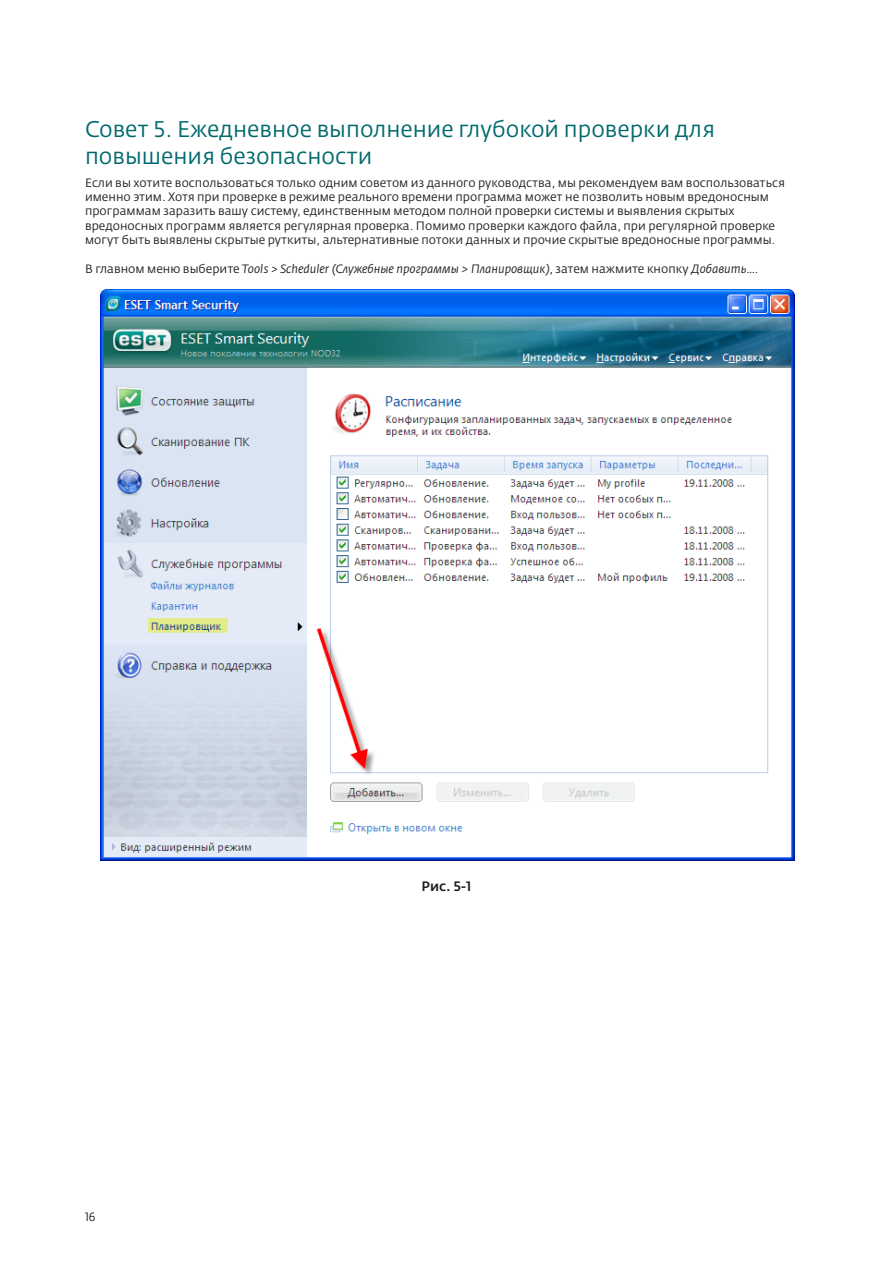
<style>
.page{position:relative;width:893px;height:1263px;background:#fff}
.page>*{position:absolute;margin:0;border:0;box-sizing:border-box;transform-origin:0 0}
.Paragraph_Style_2{font:22.5px/27px "Fedra Sans Alt Pro";color:#006a6e}
.Paragraph_Style_3{font:500 13.5px "Fedra Sans Alt Pro";color:#231f20}
.Paragraph_Style_1{font:12px/14.4px "Fedra Sans Alt Pro";color:#231f20}
.Paragraph_Style_1-2{font:italic 12px "Fedra Sans Alt Pro";color:#231f20}
.s1{font-style:normal}
</style>
<div class="page">
<img style="left:101px;top:290px;width:694px;height:571px">
<p class="Paragraph_Style_2" style="left:85px;top:115px;width:631px">Совет 5. Ежедневное выполнение глубокой проверки для повышения безопасности</p>
<p class="Paragraph_Style_1" style="left:85px;top:175px;width:701px">Если вы хотите воспользоваться только одним советом из данного руководства, мы рекомендуем вам воспользоваться именно этим. Хотя при проверке в режиме реального времени программа может не позволить новым вредоносным программам заразить вашу систему, единственным методом полной проверки системы и выявления скрытых вредоносных программ является регулярная проверка. Помимо проверки каждого файла, при регулярной проверке могут быть выявлены скрытые руткиты, альтернативные потоки данных и прочие скрытые вредоносные программы.</p>
<p class="Paragraph_Style_1-2" style="left:85px;top:261px;width:675px"><span class="s1">В главном меню выберите</span> Tools &gt; Scheduler (Служебные программы &gt; Планировщик)<span class="s1">, затем нажмите кнопку</span> Добавить….</p>
<p class="Paragraph_Style_1" style="left:85px;top:1210px;width:12px">16</p>
<p class="Paragraph_Style_3" style="left:422px;top:878px;width:51px">Рис. 5-1</p>
</div>
